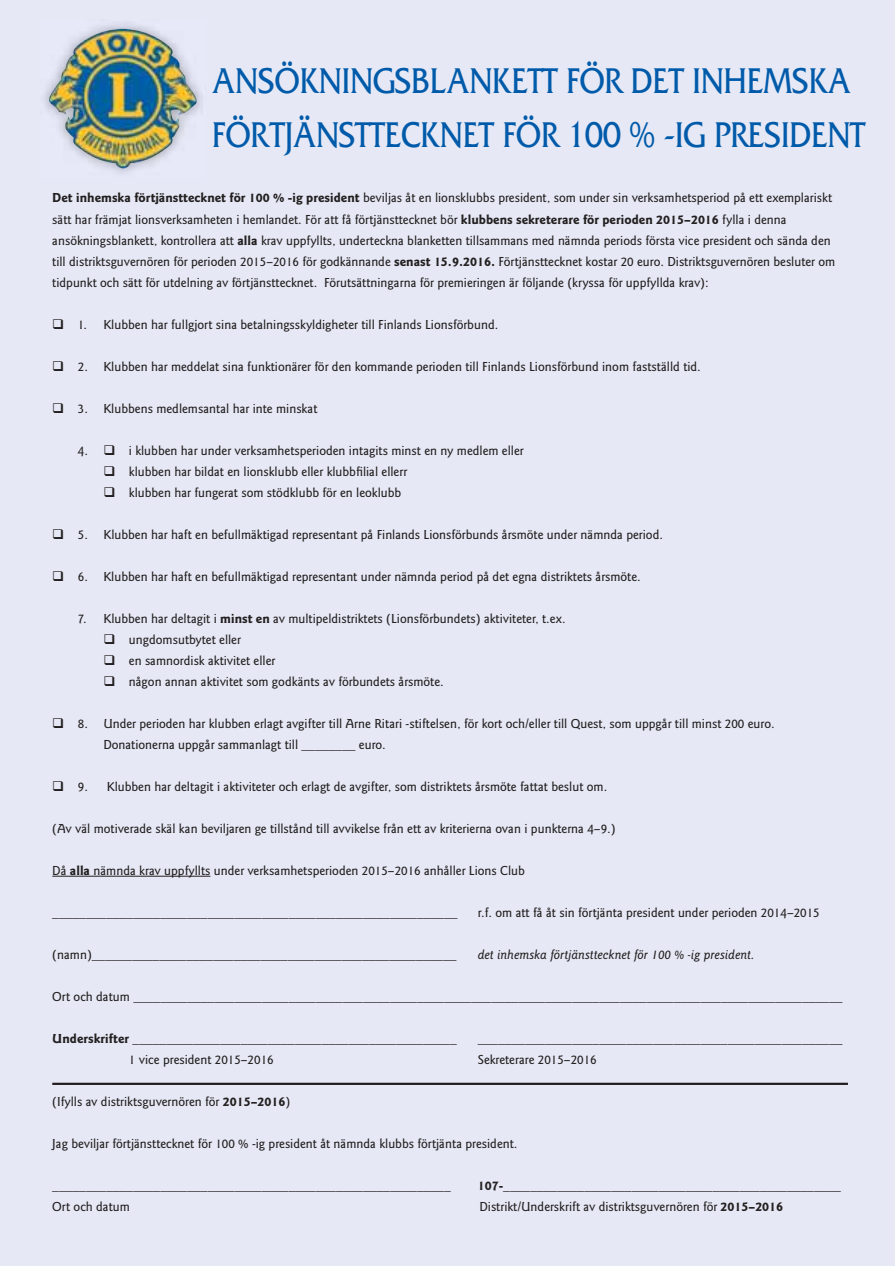
<style>
.page{position:relative;width:896px;height:1266px;background:#fff}
.page>*{position:absolute;margin:0;border:0;box-sizing:border-box;transform-origin:0 0}
.t1{font:37.5px/54px "Friz Quadrata";color:#005aaa;scale:.85 1}
.t2{font:500 13.5px/21px "Goudy Sans";color:#231f20}
.t3{font:italic 500 13.5px "Goudy Sans";color:#231f20}
.s1{font-weight:700}
</style>
<div class="page">
<div style="left:0;top:0;width:894px;height:1265px;background:#e6e9f5"></div>
<img style="left:44px;top:22px;width:158px;height:151px">
<img style="left:49px;top:29px;width:147px;height:139px">
<hr style="left:52px;top:875px;width:158px;height:1px;background:#231f20">
<hr style="left:52px;top:1082px;width:795px;height:2px;background:#231f20">
<h1 class="t1" style="left:212px;top:56px;width:769px">ANSÖKNINGSBLANKETT FÖR DET INHEMSKA<br>FÖRTJÄNSTTECKNET FÖR 100 % -IG PRESIDENT</h1>
<p class="t2" style="left:52px;top:189px;width:784px"><span class="s1">Det inhemska förtjänsttecknet för 100 % -ig president</span> beviljas åt en lionsklubbs president, som under sin verksamhetsperiod på ett exemplariskt sätt har främjat lionsverksamheten i hemlandet. För att få förtjänsttecknet bör <span class="s1">klubbens sekreterare för perioden 2015–2016</span> fylla i denna ansökningsblankett, kontrollera att <span class="s1">alla</span> krav uppfyllts, underteckna blanketten tillsammans med nämnda periods första vice president och sända den till distriktsguvernören för perioden 2015–2016 för godkännande <span class="s1">senast 15.9.2016.</span> Förtjänsttecknet kostar 20 euro. Distriktsguvernören besluter om tidpunkt och sätt för utdelning av förtjänsttecknet. Förutsätt ningarna för premieringen är följande (kryssa för uppfyllda krav):</p>
<p class="t2" style="left:78px;top:315px;width:422px">1. Klubben har fullgjort sina betalningsskyldigheter till Finlands Lionsförbund.</p>
<p class="t2" style="left:78px;top:357px;width:624px">2. Klubben har meddelat sina funktionärer för den kommande perioden till Finlands Lionsförbund inom fastställd tid.</p>
<p class="t2" style="left:78px;top:399px;width:241px">3. Klubbens medlemsantal har inte minskat</p>
<p class="t2" style="left:78px;top:441px;width:12px">4.</p>
<p class="t2" style="left:129px;top:441px;width:396px">i klubben har under verksamhetsperioden intagits minst en ny medlem eller klubben har bildat en lionsklubb eller klubbfilial ellerr<br>klubben har fungerat som stödklubb för en leoklubb</p>
<p class="t2" style="left:78px;top:525px;width:586px">5. Klubben har haft en befullmäktigad representant på Finlands Lionsförbunds årsmöte under nämnda period.</p>
<p class="t2" style="left:78px;top:567px;width:564px">6. Klubben har haft en befullmäktigad representant under nämnda period på det egna distriktets årsmöte.</p>
<p class="t2" style="left:129px;top:609px;width:438px;text-indent:-51px">7. Klubben har deltagit i <span class="s1">minst en</span> av multipeldistriktets (Lionsförbundets) aktiviteter, t.ex. ungdomsutbytet eller<br>en samnordisk aktivitet eller<br>någon annan aktivitet som godkänts av förbundets årsmöte.</p>
<p class="t2" style="left:103px;top:714px;width:672px;text-indent:-26px">8. Under perioden har klubben erlagt avgifter till Arne Ritari -stiftelsen, för kort och/eller till Quest, som uppgår till minst 200 euro.<br>Donationerna uppgår sammanlagt till ________ euro.</p>
<p class="t2" style="left:78px;top:777px;width:531px">9. Klubben har deltagit i aktiviteter och erlagt de avgifter, som distriktets årsmöte fattat beslut om.</p>
<p class="t2" style="left:52px;top:819px;width:565px">(Av väl motiverade skäl kan beviljaren ge tillstånd till avvikelse från ett av kriterierna ovan i punkterna 4–9.)</p>
<p class="t2" style="left:52px;top:861px;width:474px">Då <span class="s1">alla</span> nämnda krav uppfyllts under verksamhetsperioden 2015–2016 anhåller Lions Club</p>
<p class="t2" style="left:52px;top:903px;width:407px">_ ___________________________________________________________</p>
<p class="t2" style="left:477px;top:903px;width:343px">r.f. om att få åt sin förtjänta president under perioden 2014–2015</p>
<p class="t2" style="left:52px;top:945px;width:405px">(namn)_ _____________________________________________________</p>
<p class="t3" style="left:477px;top:949px;width:278px">det inhemska förtjänsttecknet för 100 % -ig president.</p>
<p class="t2" style="left:52px;top:987px;width:791px">Ort och datum _________________________________________________________________________________________________________</p>
<p class="t2" style="left:52px;top:1029px;width:406px"><span class="s1">Underskrifter</span> ________________________________________________</p>
<p class="t2" style="left:477px;top:1029px;width:366px">______________________________________________________</p>
<p class="t2" style="left:129px;top:1050px;width:146px">1 vice president 2015–2016</p>
<p class="t2" style="left:477px;top:1050px;width:120px">Sekreterare 2015–2016</p>
<p class="t2" style="left:52px;top:1092px;width:239px">(Ifylls av distriktsguvernören för <span class="s1">2015–2016</span>)</p>
<p class="t2" style="left:52px;top:1134px;width:466px">Jag beviljar förtjänsttecknet för 100 % -ig president åt nämnda klubbs förtjänta president.</p>
<p class="t2" style="left:52px;top:1176px;width:400px">___________________________________________________________</p>
<p class="t2" style="left:477px;top:1176px;width:365px"><span class="s1">107-</span>__________________________________________________</p>
<p class="t2" style="left:52px;top:1197px;width:79px">Ort och datum</p>
<p class="t2" style="left:479px;top:1197px;width:305px">Distrikt/Underskrift av distriktsguvernören för <span class="s1">2015–2016</span></p>
</div>
